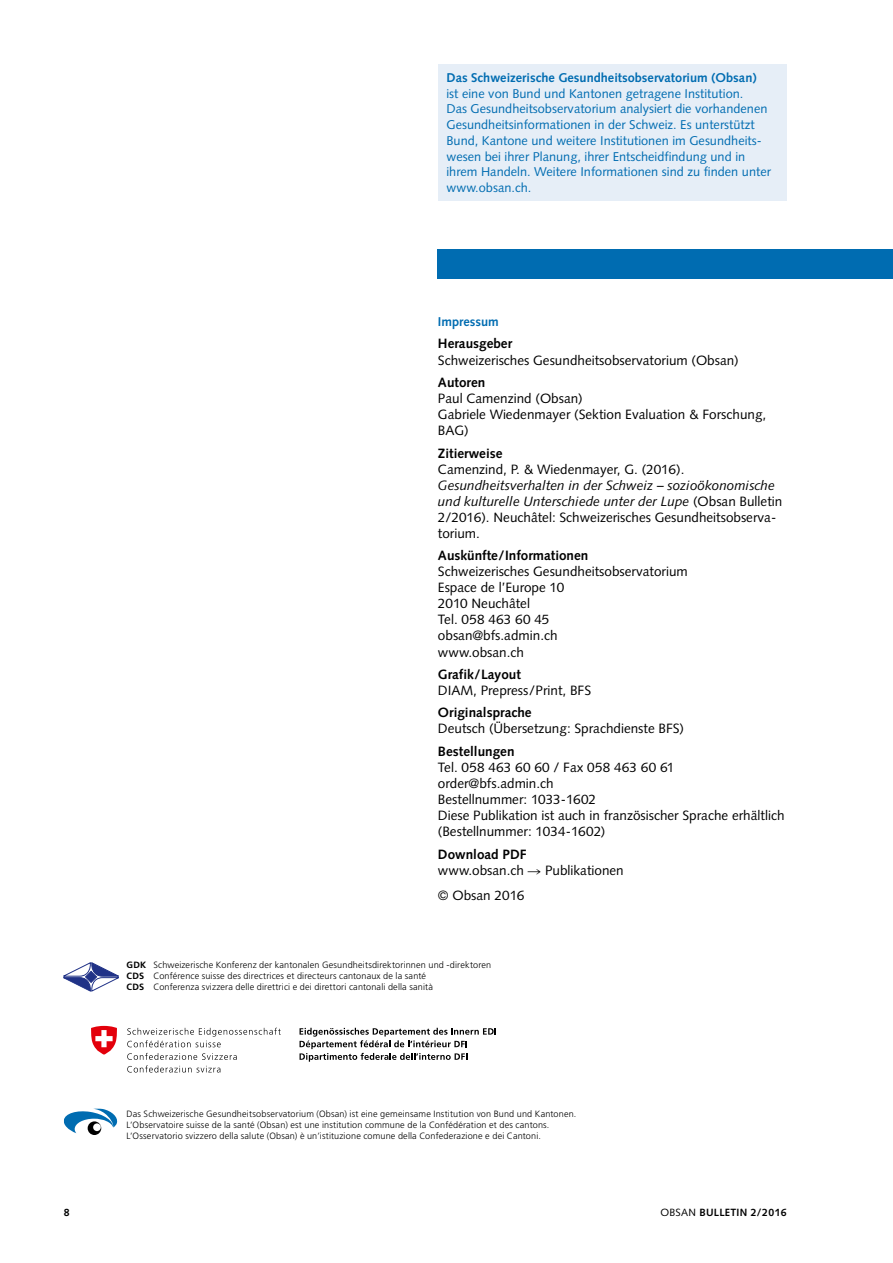
<style>
.page{position:relative;width:893px;height:1263px;background:#fff}
.page>*{position:absolute;margin:0;border:0;box-sizing:border-box;transform-origin:0 0}
.Impressum_Grundtext{font:13.5px/16px "Syntax LT Std";color:#000}
.Impressum_Grundtext-2{font:italic 13.5px/16px "Syntax LT Std";color:#000}
.Imressum_Titel{font:700 13.5px "Syntax LT Std";color:#000}
.Blau_Grundtext_ohne{font:12.75px/15.8px "Syntax LT Std";color:#006cb1}
.Untertitel_Grunds{font:700 12.75px "Syntax LT Std";color:#006cb1}
.t1{font:700 10.5px "Syntax LT Std";letter-spacing:.025em;color:#000}
.t2{font:300 9.15px "Frutiger LT Std";letter-spacing:.015em;color:#000}
.s1{font-weight:700}
.s2{font-style:normal}
.s3{font-weight:400}
</style>
<div class="page">
<svg style="left:64px;top:963px;width:54px;height:28px"></svg>
<svg style="left:127px;top:1028px;width:154px;height:19px"></svg>
<svg style="left:127px;top:1053px;width:110px;height:19px"></svg>
<svg style="left:91px;top:1026px;width:26px;height:28px"></svg>
<svg style="left:300px;top:1028px;width:196px;height:34px"></svg>
<svg style="left:64px;top:1108px;width:54px;height:27px"></svg>
<div style="left:438px;top:249px;width:455px;height:30px;background:#006cb1"></div>
<div style="left:438px;top:64px;width:349px;height:137px;background:#e6eef7"></div>
<p class="Blau_Grundtext_ohne" style="left:446px;top:70px;width:326px"><span class="s1">Das Schweizerische Gesundheitsobservatorium (Obsan) </span>ist eine von Bund und Kantonen getragene Institution.<br>Das Gesundheitsobservatorium analysiert die vorhandenen Gesundheitsinformationen in der Schweiz. Es unterstützt Bund, Kantone und weitere Institutionen im Gesundheits&shy;wesen bei ihrer Planung, ihrer Entscheidfindung und in ihrem Handeln. Weitere Informationen sind zu finden unter www.obsan.ch.</p>
<p class="Untertitel_Grunds" style="left:438px;top:314px;width:62px">Impressum</p>
<p class="Imressum_Titel" style="left:438px;top:336px;width:76px">Herausgeber</p>
<p class="Impressum_Grundtext" style="left:438px;top:352px;width:302px">Schweizerisches Gesundheitsobservatorium (Obsan)</p>
<p class="Imressum_Titel" style="left:438px;top:374px;width:49px">Autoren</p>
<p class="Impressum_Grundtext" style="left:438px;top:390px;width:146px">Paul Camenzind (Obsan)</p>
<p class="Impressum_Grundtext" style="left:438px;top:406px;width:330px">Gabriele Wiedenmayer (Sektion Evaluation &amp; Forschung,<br>BAG)</p>
<p class="Imressum_Titel" style="left:438px;top:445px;width:66px">Zitierweise</p>
<p class="Impressum_Grundtext" style="left:438px;top:461px;width:248px">Camenzind, P. &amp; Wiedenmayer, G. (2016).</p>
<p class="Impressum_Grundtext-2" style="left:438px;top:477px;width:346px">Gesundheitsverhalten in der Schweiz – sozioökonomische und kulturelle Unterschiede unter der Lupe <span class="s2">(Obsan Bulletin 2/2016). Neuchâtel: Schweizerisches Gesundheitsobserva&shy;torium.</span></p>
<p class="Imressum_Titel" style="left:438px;top:548px;width:152px">Auskünfte/Informationen</p>
<p class="Impressum_Grundtext" style="left:438px;top:564px;width:251px">Schweizerisches Gesundheitsobservatorium</p>
<p class="Impressum_Grundtext" style="left:438px;top:580px;width:128px">Espace de l’Europe 10</p>
<p class="Impressum_Grundtext" style="left:438px;top:596px;width:94px">2010 Neuchâtel</p>
<p class="Impressum_Grundtext" style="left:438px;top:612px;width:113px">Tel. 058 463 60 45</p>
<p class="Impressum_Grundtext" style="left:438px;top:628px;width:121px">obsan@bfs.admin.ch</p>
<p class="Impressum_Grundtext" style="left:438px;top:644px;width:88px">www.obsan.ch</p>
<p class="Imressum_Titel" style="left:438px;top:666px;width:84px">Grafik/Layout</p>
<p class="Impressum_Grundtext" style="left:438px;top:682px;width:155px">DIAM, Prepress/Print, BFS</p>
<p class="Imressum_Titel" style="left:438px;top:705px;width:95px">Originalsprache</p>
<p class="Impressum_Grundtext" style="left:438px;top:721px;width:248px">Deutsch (Übersetzung: Sprachdienste BFS)</p>
<p class="Imressum_Titel" style="left:438px;top:743px;width:78px">Bestellungen</p>
<p class="Impressum_Grundtext" style="left:438px;top:759px;width:238px">Tel. 058 463 60 60 / Fax 058 463 60 61</p>
<p class="Impressum_Grundtext" style="left:438px;top:775px;width:117px">order@bfs.admin.ch</p>
<p class="Impressum_Grundtext" style="left:438px;top:791px;width:160px">Bestellnummer: 1033-1602</p>
<p class="Impressum_Grundtext" style="left:438px;top:807px;width:348px">Diese Publikation ist auch in französischer Sprache erhältlich</p>
<p class="Impressum_Grundtext" style="left:438px;top:823px;width:169px">(Bestellnummer: 1034-1602)</p>
<p class="Imressum_Titel" style="left:438px;top:846px;width:90px">Download PDF</p>
<p class="Impressum_Grundtext" style="left:438px;top:862px;width:187px">www.obsan.ch → Publikationen</p>
<p class="Impressum_Grundtext" style="left:438px;top:888px;width:88px">© Obsan 2016</p>
<p class="t2" style="left:127px;top:960px;width:366px"><span class="s1">GDK</span> Schweizerische Konferenz der kantonalen Gesundheitsdirektorinnen und -direktoren</p>
<p class="t2" style="left:127px;top:971px;width:301px"><span class="s1">CDS</span> Conférence suisse des directrices et directeurs cantonaux de la santé</p>
<p class="t2" style="left:127px;top:982px;width:308px"><span class="s1">CDS</span> Conferenza svizzera delle direttrici e dei direttori cantonali della sanità</p>
<p class="t2" style="left:127px;top:1108px;width:451px">Das Schweizerische Gesundheitsobservatorium (Obsan) ist eine gemeinsame Institution von Bund und Kantonen.</p>
<p class="t2" style="left:127px;top:1119px;width:424px">L’Observatoire suisse de la santé (Obsan) est une institution commune de la Confédération et des cantons.</p>
<p class="t2" style="left:127px;top:1130px;width:416px">L’Osservatorio svizzero della salute (Obsan) è un’istituzione comune della Confederazione e dei Cantoni.</p>
<p class="t1" style="left:64px;top:1206px;width:7px">8</p>
<p class="t1" style="left:660px;top:1206px;width:128px"><span class="s3">OBSAN</span> BULLETIN 2/2016</p>
</div>
